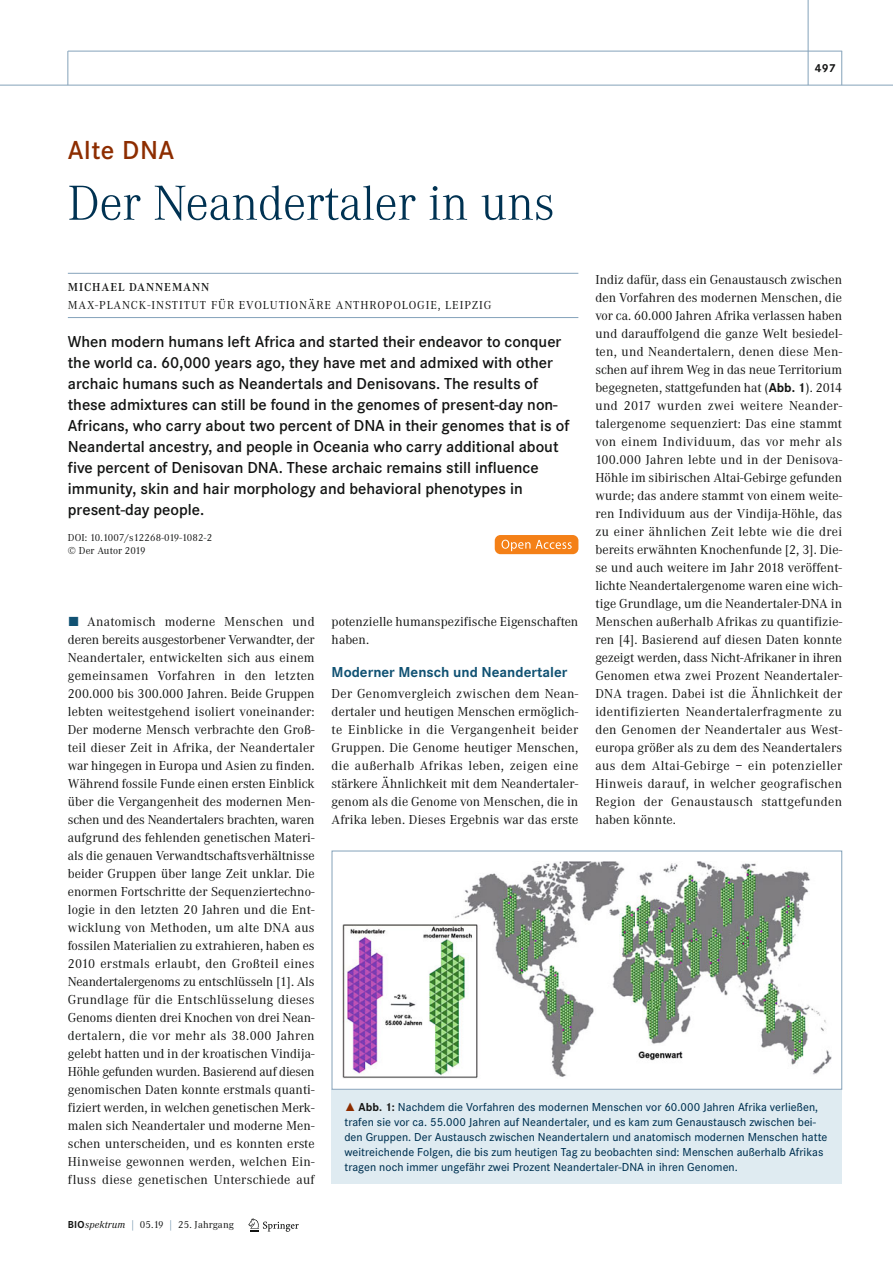
<style>
.page{position:relative;width:893px;height:1263px;background:#fff}
.page>*{position:absolute;margin:0;border:0;box-sizing:border-box;transform-origin:0 0}
.t1{font:300 51px "Corporate A";letter-spacing:-.005em;color:#003252}
.t2{font:600 27px "Corporate S";letter-spacing:.02em;color:#8d2d00}
.t3{font:600 16.5px/21px "Corporate S";color:#131413}
.t4{font:700 15px "Corporate S";color:#115273}
.t5{font:13.5px/18px "Corporate A";letter-spacing:.01em;color:#131413;text-align:justify}
.t6{font:500 12px/15px "Corporate S";letter-spacing:.005em;color:#003252}
.t7{font:12px "Corporate A";letter-spacing:.075em;color:#131413}
.t8{font:600 12px "Corporate A";letter-spacing:.075em;color:#131413}
.t9{font:700 12px "Corporate S";color:#131413}
.t10{font:10.5px/13.5px "Corporate A";letter-spacing:.015em;color:#131413}
.s1{font-family:"Corporate S";font-weight:700}
.s2{font-family:"The Sans Expert";color:#115273}
.s3{font-family:"The Sans Expert";font-weight:400;color:#8d2d00}
.s4{font-weight:700;color:#131413}
.s5{font-style:italic}
.s6{color:#658ba6}
</style>
<div class="page">
<hr style="left:0;top:85px;width:892px;height:1px;background:#84a2ba">
<hr style="left:68px;top:51px;width:774px;height:1px;background:#84a2ba">
<hr style="left:841px;top:51px;width:1px;height:34px;background:#84a2ba">
<hr style="left:807px;top:0;width:1px;height:85px;background:#84a2ba">
<svg style="left:248px;top:1218px;width:51px;height:14px"></svg>
<hr style="left:68px;top:273px;width:510px;height:1px;background:#84a2ba">
<hr style="left:68px;top:317px;width:510px;height:1px;background:#84a2ba">
<div style="left:331px;top:1090px;width:511px;height:94px;background:#dfebf1"></div>
<img style="left:342px;top:861px;width:489px;height:218px">
<div style="left:331px;top:851px;width:511px;height:239px;border:1px solid #84a2ba"></div>
<div style="left:494px;top:535px;width:84px;height:19px;background:#f48017;border-radius:6px"></div>
<svg style="left:501px;top:540px;width:70px;height:11px"></svg>
<hr style="left:67px;top:51px;width:1px;height:34px;background:#84a2ba">
<h2 class="t2" style="left:68px;top:141px;width:108px">Alte DNA</h2>
<h1 class="t1" style="left:68px;top:185px;width:488px">Der Neandertaler in uns</h1>
<p class="t9" style="left:814px;top:64px;width:22px">497</p>
<p class="t5" style="left:595px;top:272px;width:248px">Indiz dafür, dass ein Genaustausch zwischen den Vorfahren des modernen Menschen, die vor ca. 60.000 Jahren Afrika verlassen haben und darauffolgend die ganze Welt besiedel&shy;ten, und Neandertalern, denen diese Men&shy;schen auf ihrem Weg in das neue Territorium begegneten, stattgefunden hat (<span class="s1">Abb. 1</span>). 2014 und 2017 wurden zwei weitere Neander - talergenome sequenziert: Das eine stammt von einem Individuum, das vor mehr als 100.000 Jahren lebte und in der Denisova-Höhle im sibirischen Altai-Gebirge gefunden wurde; das andere stammt von einem weite&shy;ren Individuum aus der Vindija-Höhle, das zu einer ähnlichen Zeit lebte wie die drei bereits erwähnten Knochenfunde [2, 3]. Die&shy;se und auch weitere im Jahr 2018 veröffent&shy;lichte Neandertalergenome waren eine wich&shy;tige Grundlage, um die Neandertaler-DNA in Menschen außerhalb Afrikas zu quantifizie&shy;ren [4]. Basierend auf diesen Daten konnte gezeigt werden, dass Nicht-Afrikaner in ihren Genomen etwa zwei Prozent Neandertaler-DNA tragen. Dabei ist die Ähnlichkeit der identifizierten Neandertalerfragmente zu den Genomen der Neandertaler aus West - europa größer als zu dem des Neandertalers aus dem Altai-Gebirge – ein potenzieller Hinweis darauf, in welcher geografischen Region der Genaustausch stattgefunden haben könnte.</p>
<p class="t8" style="left:68px;top:283px;width:143px">MICHAEL DANNEMANN</p>
<p class="t7" style="left:68px;top:301px;width:425px">MAX-PLANCK-INSTITUT FÜR EVOLUTIONÄRE ANTHROPOLOGIE, LEIPZIG</p>
<p class="t3" style="left:68px;top:332px;width:503px">When modern humans left Africa and started their endeavor to conquer the world ca. 60,000 years ago, they have met and admixed with other archaic humans such as Neandertals and Denisovans. The results of these admixtures can still be found in the genomes of present-day non-Africans, who carry about two percent of DNA in their genomes that is of Neandertal ancestry, and people in Oceania who carry additional about five percent of Denisovan DNA. These archaic remains still influence immunity, skin and hair morphology and behavioral phenotypes in present-day people.</p>
<p class="t10" style="left:68px;top:532px;width:146px">DOI: 10.1007/s12268-019-1082-2 © Der Autor 2019</p>
<p class="t5" style="left:68px;top:614px;width:248px"><span class="s2">ó</span> Anatomisch moderne Menschen und deren bereits ausgestorbener Verwandter, der Neandertaler, entwickelten sich aus einem gemeinsamen Vorfahren in den letzten 200.000 bis 300.000 Jahren. Beide Gruppen lebten weitestgehend isoliert voneinander:<br>Der moderne Mensch verbrachte den Groß&shy;teil dieser Zeit in Afrika, der Neandertaler war hingegen in Europa und Asien zu finden.<br>Während fossile Funde einen ersten Einblick über die Vergangenheit des modernen Men&shy;schen und des Neandertalers brachten, waren aufgrund des fehlenden genetischen Materi&shy;als die genauen Verwandtschaftsverhältnisse beider Gruppen über lange Zeit unklar. Die enormen Fortschritte der Sequenziertechno&shy;logie in den letzten 20 Jahren und die Ent&shy;wicklung von Methoden, um alte DNA aus fossilen Materialien zu extrahieren, haben es 2010 erstmals erlaubt, den Großteil eines Neandertalergenoms zu entschlüsseln [1]. Als Grundlage für die Entschlüsselung dieses Genoms dienten drei Knochen von drei Nean&shy;dertalern, die vor mehr als 38.000 Jahren gelebt hatten und in der kroatischen Vindija-Höhle gefunden wurden. Basierend auf diesen genomischen Daten konnte erstmals quanti&shy;fiziert werden, in welchen genetischen Merk&shy;malen sich Neandertaler und moderne Men&shy;schen unterscheiden, und es konnten erste Hinweise gewonnen werden, welchen Ein&shy;fluss diese genetischen Unterschiede auf</p>
<p class="t5" style="left:331px;top:614px;width:248px">potenzielle humanspezifische Eigenschaften haben.</p>
<p class="t4" style="left:331px;top:667px;width:237px">Moderner Mensch und Neandertaler</p>
<p class="t5" style="left:331px;top:686px;width:248px">Der Genomvergleich zwischen dem Nean&shy;dertaler und heutigen Menschen ermöglich&shy;te Einblicke in die Vergangenheit beider Gruppen. Die Genome heutiger Menschen, die außerhalb Afrikas leben, zeigen eine stärkere Ähnlichkeit mit dem Neandertaler&shy;genom als die Genome von Menschen, die in Afrika leben. Dieses Ergebnis war das erste</p>
<p class="t6" style="left:344px;top:1101px;width:484px"><span class="s3">˚</span> <span class="s4">Abb. 1:</span> Nachdem die Vorfahren des modernen Menschen vor 60.000 Jahren Afrika verließen, trafen sie vor ca. 55.000 Jahren auf Neandertaler, und es kam zum Genaustausch zwischen bei&shy;den Gruppen. Der Austausch zwischen Neandertalern und anatomisch modernen Menschen hatte weitreichende Folgen, die bis zum heutigen Tag zu beobachten sind: Menschen außerhalb Afrikas tragen noch immer ungefähr zwei Prozent Neandertaler-DNA in ihren Genomen.</p>
<p class="t10" style="left:68px;top:1219px;width:168px"><span class="s1">BIO</span><span class="s5">spektrum</span> <span class="s6">|</span> 05.19 <span class="s6">|</span> 25. Jahrgang</p>
</div>
